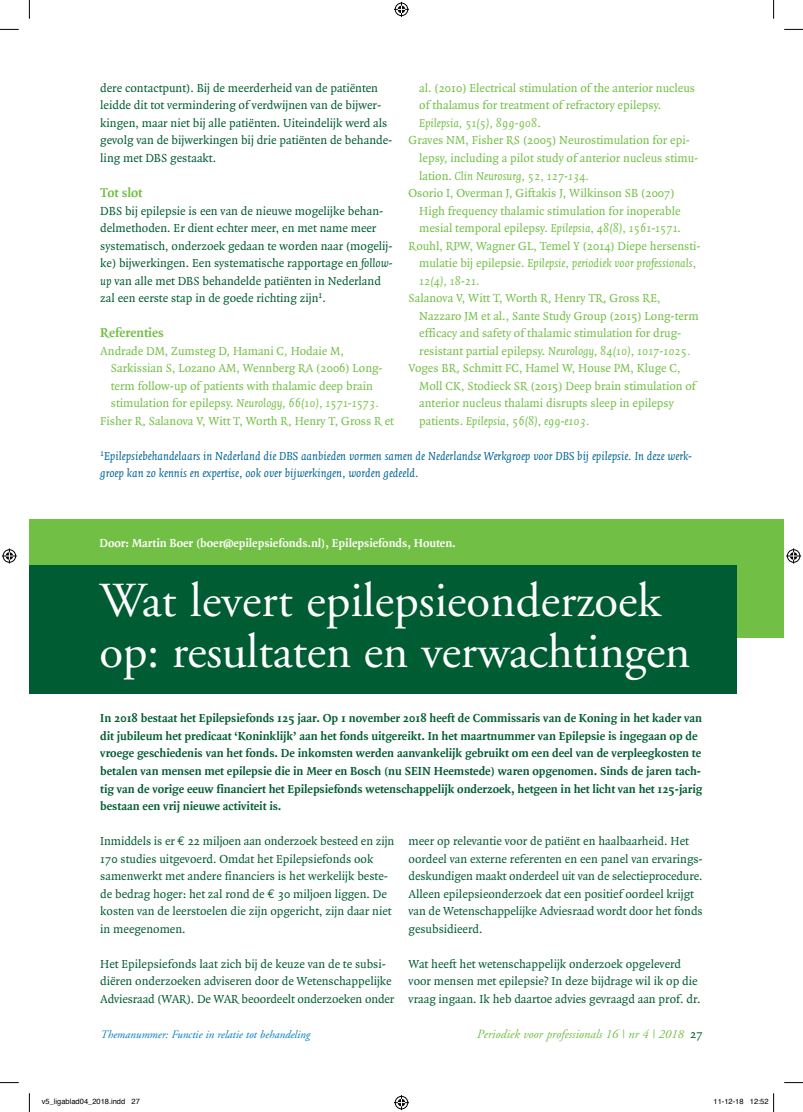
<style>
.page{position:relative;width:803px;height:1112px;background:#fff}
.page>*{position:absolute;margin:0;border:0;box-sizing:border-box;transform-origin:0 0}
.t1{font:48.75px/50px "Adobe Garamond";letter-spacing:-.005em;color:#fff}
.t2{font:700 13.75px "Quadraat";color:#71bf44}
.t3{font:12.5px/17.5px "Quadraat";color:#005c32}
.t4{font:12.5px "Quadraat";color:#71bf44}
.t5{font:700 12.5px/17.5px "Quadraat";color:#005c32}
.t6{font:italic 12.5px "Quadraat";color:#71bf44}
.t7{font:italic 12.5px/17.5px "Quadraat";color:#006597}
.t8{font:700 12.5px "Quadraat";color:#fff}
.t9{font:italic 12.5px "Adobe Garamond";color:#71bf44}
.t10{font:italic 11.25px "Adobe Garamond";color:#007cc2}
.t11{font:7.5px "Helvetica";color:#000}
.s1{font-style:normal}
.s2{font-style:italic}
.s3{font-family:"Euro Mono"}
.s4{font-family:"Quadraat";font-style:normal;color:#005c32}
</style>
<div class="page">
<div style="left:29px;top:519px;width:755px;height:119px;background:#71bf44"></div>
<div style="left:29px;top:564px;width:708px;height:129px;background:#005c32"></div>
<svg style="left:0;top:29px;width:19px;height:1px"></svg>
<svg style="left:784px;top:29px;width:19px;height:1px"></svg>
<svg style="left:0;top:1082px;width:19px;height:1px"></svg>
<svg style="left:784px;top:1082px;width:19px;height:1px"></svg>
<svg style="left:29px;top:0;width:1px;height:19px"></svg>
<svg style="left:29px;top:1093px;width:1px;height:18px"></svg>
<svg style="left:773px;top:0;width:1px;height:19px"></svg>
<svg style="left:394px;top:2px;width:15px;height:15px"></svg>
<svg style="left:394px;top:1095px;width:15px;height:14px"></svg>
<svg style="left:2px;top:548px;width:15px;height:15px"></svg>
<svg style="left:786px;top:548px;width:15px;height:15px"></svg>
<svg style="left:773px;top:1093px;width:1px;height:18px"></svg>
<p class="t4" style="left:419px;top:81px;width:277px">al. (2010) Electrical stimulation of the anterior nucleus</p>
<p class="t4" style="left:419px;top:99px;width:244px">of thalamus for treatment of refractory epilepsy.</p>
<p class="t6" style="left:419px;top:116px;width:123px">Epilepsia, 51(5), 899-908<span class="s1">.</span></p>
<p class="t4" style="left:409px;top:134px;width:283px">Graves NM, Fisher RS (2005) Neurostimulation for epi-</p>
<p class="t4" style="left:419px;top:151px;width:281px">lepsy, including a pilot study of anterior nucleus stimu-</p>
<p class="t6" style="left:419px;top:169px;width:171px"><span class="s1">lation.</span> Clin Neurosurg, 52, 127-134.</p>
<p class="t4" style="left:409px;top:186px;width:268px">Osorio I, Overman J, Giftakis J, Wilkinson SB (2007)</p>
<p class="t4" style="left:419px;top:204px;width:263px">High frequency thalamic stimulation for inoperable</p>
<p class="t6" style="left:419px;top:221px;width:263px"><span class="s1">mesial temporal epilepsy.</span> Epilepsia, 48(8), 1561-1571<span class="s1">.</span></p>
<p class="t4" style="left:409px;top:239px;width:293px">Rouhl, RPW, Wagner GL, Temel Y (2014) Diepe hersensti-</p>
<p class="t6" style="left:419px;top:256px;width:278px"><span class="s1">mulatie bij epilepsie.</span> Epilepsie, periodiek voor professionals,</p>
<p class="t6" style="left:419px;top:274px;width:62px">12(4), 18-21.</p>
<p class="t4" style="left:409px;top:291px;width:254px">Salanova V, Witt T, Worth R, Henry TR, Gross RE,</p>
<p class="t4" style="left:419px;top:309px;width:281px">Nazzaro JM et al., Sante Study Group (2015) Long-term</p>
<p class="t4" style="left:419px;top:326px;width:264px">efficacy and safety of thalamic stimulation for drug-</p>
<p class="t6" style="left:419px;top:344px;width:273px"><span class="s1">resistant partial epilepsy.</span> Neurology, 84(10), 1017-1025.</p>
<p class="t4" style="left:409px;top:361px;width:274px">Voges BR, Schmitt FC, Hamel W, House PM, Kluge C,</p>
<p class="t4" style="left:419px;top:379px;width:278px">Moll CK, Stodieck SR (2015) Deep brain stimulation of</p>
<p class="t4" style="left:419px;top:396px;width:256px">anterior nucleus thalami disrupts sleep in epilepsy</p>
<p class="t6" style="left:419px;top:414px;width:172px"><span class="s1">patients.</span> Epilepsia, 56(8), e99-e103.</p>
<p class="t3" style="left:100px;top:80px;width:293px">dere contactpunt). Bij de meerderheid van de patiënten leidde dit tot vermindering of verdwijnen van de bijwer&shy;kingen, maar niet bij alle patiënten. Uiteindelijk werd als gevolg van de bijwerkingen bij drie patiënten de behande&shy;ling met DBS gestaakt.</p>
<p class="t2" style="left:100px;top:185px;width:44px">Tot slot</p>
<p class="t3" style="left:100px;top:202px;width:294px">DBS bij epilepsie is een van de nieuwe mogelijke behan&shy;delmethoden. Er dient echter meer, en met name meer systematisch, onderzoek gedaan te worden naar (mogelij&shy;ke) bijwerkingen. Een systematische rapportage en <span class="s2">follow&shy;up</span> van alle met DBS behandelde patiënten in Nederland zal een eerste stap in de goede richting zijn<sup>1</sup>.</p>
<p class="t2" style="left:100px;top:325px;width:65px">Referenties</p>
<p class="t4" style="left:100px;top:344px;width:245px">Andrade DM, Zumsteg D, Hamani C, Hodaie M,</p>
<p class="t4" style="left:111px;top:361px;width:273px">Sarkissian S, Lozano AM, Wennberg RA (2006) Long-</p>
<p class="t4" style="left:111px;top:379px;width:263px">term follow-up of patients with thalamic deep brain</p>
<p class="t6" style="left:111px;top:396px;width:270px"><span class="s1">stimulation for epilepsy.</span> Neurology, 66(10), 1571-1573.</p>
<p class="t4" style="left:100px;top:414px;width:295px">Fisher R, Salanova V, Witt T, Worth R, Henry T, Gross R et</p>
<p class="t7" style="left:100px;top:447px;width:593px"><sup>1</sup>Epilepsiebehandelaars in Nederland die DBS aanbieden vormen samen de Nederlandse Werkgroep voor DBS bij epilepsie. In deze werk&shy;groep kan zo kennis en expertise, ook over bijwerkingen, worden gedeeld.</p>
<p class="t8" style="left:99px;top:536px;width:358px">Door: Martin Boer (boer@epilepsiefonds.nl), Epilepsiefonds, Houten.</p>
<h1 class="t1" style="left:99px;top:577px;width:593px">Wat levert epilepsieonderzoek op: resultaten en verwachtingen</h1>
<p class="t5" style="left:100px;top:710px;width:604px">In 2018 bestaat het Epilepsiefonds 125 jaar. Op 1 november 2018 heeft de Commissaris van de Koning in het kader van dit jubileum het predicaat ‘Koninklijk’ aan het fonds uitgereikt. In het maartnummer van Epilepsie is ingegaan op de vroege geschiedenis van het fonds. De inkomsten werden aanvankelijk gebruikt om een deel van de verpleegkosten te betalen van mensen met epilepsie die in Meer en Bosch (nu SEIN Heemstede) waren opgenomen. Sinds de jaren tach&shy;tig van de vorige eeuw financiert het Epilepsiefonds wetenschappelijk onderzoek, hetgeen in het licht van het 125-jarig bestaan een vrij nieuwe activiteit is.</p>
<p class="t3" style="left:100px;top:832px;width:296px">Inmiddels is er <span class="s3">€</span> 22 miljoen aan onderzoek besteed en zijn 170 studies uitgevoerd. Omdat het Epilepsiefonds ook samenwerkt met andere financiers is het werkelijk beste&shy;de bedrag hoger: het zal rond de <span class="s3">€</span> 30 miljoen liggen. De kosten van de leerstoelen die zijn opgericht, zijn daar niet in meegenomen.</p>
<p class="t3" style="left:100px;top:955px;width:296px">Het Epilepsiefonds laat zich bij de keuze van de te subsi&shy;diëren onderzoeken adviseren door de Wetenschappelijke<br>Adviesraad (WAR). De WAR beoordeelt onderzoeken onder</p>
<p class="t3" style="left:409px;top:832px;width:296px">meer op relevantie voor de patiënt en haalbaarheid. Het oordeel van externe referenten en een panel van ervarings&shy;deskundigen maakt onderdeel uit van de selectieprocedure.<br>Alleen epilepsieonderzoek dat een positief oordeel krijgt van de Wetenschappelijke Adviesraad wordt door het fonds gesubsidieerd.</p>
<p class="t3" style="left:409px;top:955px;width:293px">Wat heeft het wetenschappelijk onderzoek opgeleverd voor mensen met epilepsie? In deze bijdrage wil ik op die vraag ingaan. Ik heb daartoe advies gevraagd aan prof. dr.</p>
<p class="t10" style="left:100px;top:1027px;width:211px">Themanummer: Functie in relatie tot behandeling</p>
<p class="t9" style="left:477px;top:1026px;width:228px">Periodiek voor professionals 16 | nr 4 | 2018 <span class="s4">27</span></p>
<p class="t11" style="left:42px;top:1095px;width:99px">v5_ligablad04_2018.indd 27</p>
<p class="t11" style="left:713px;top:1095px;width:57px">11-12-18 12:52</p>
</div>
